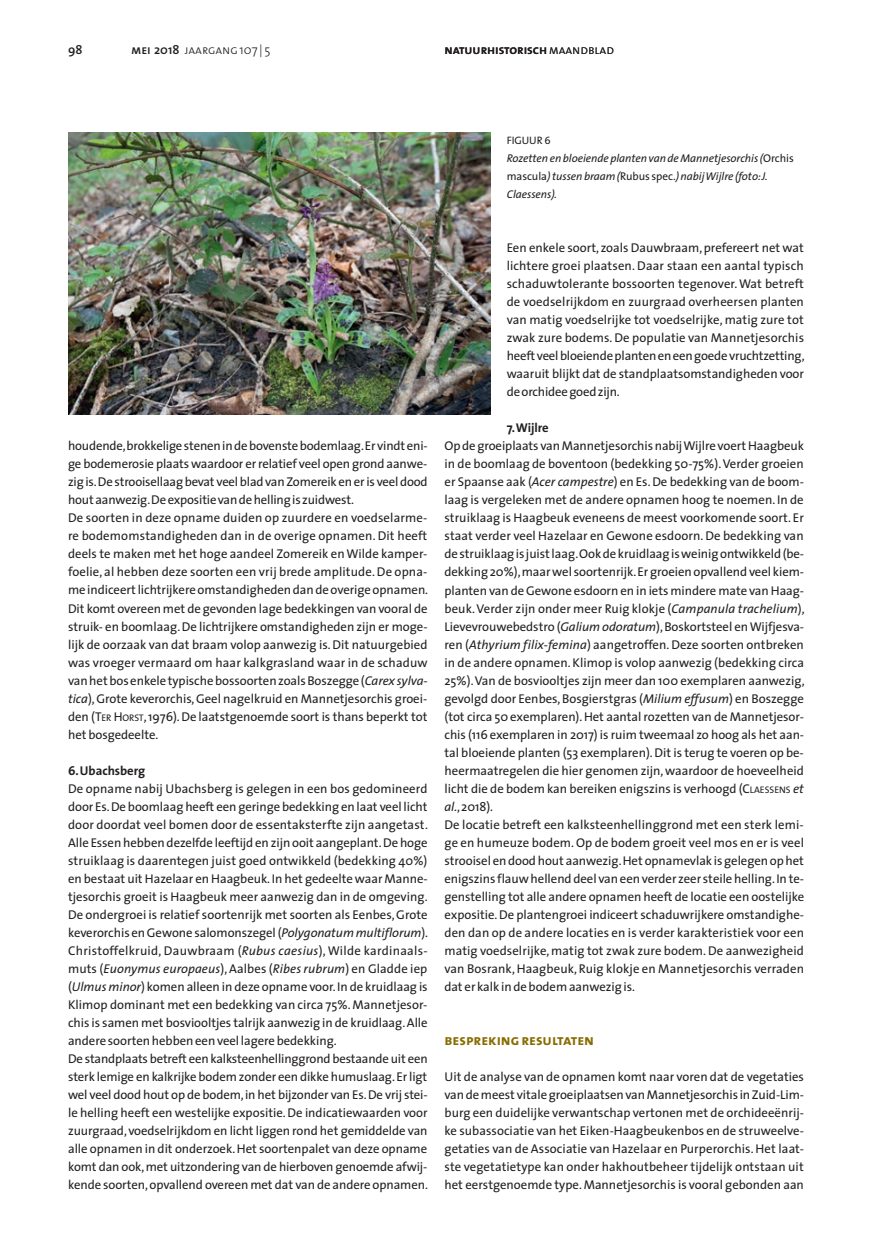
<style>
.page{position:relative;width:872px;height:1234px;background:#fff}
.page>*{position:absolute;margin:0;border:0;box-sizing:border-box;transform-origin:0 0}
.t1{font:15px "The Sans Bold Caps";letter-spacing:-.005em;color:#886c00}
.t2{font:12.75px/18px "The Sans";letter-spacing:-.005em;color:#231f20}
.t3{font:12.75px "The Sans Semi Bold Caps";letter-spacing:-.005em;color:#231f20}
.t4{font:12.75px "The Sans Light Caps";letter-spacing:-.005em;color:#231f20}
.t5{font:700 12.75px "The Sans";letter-spacing:-.005em;color:#231f20}
.t6{font:600 12.75px "The Sans";color:#231f20}
.t7{font:italic 11.25px/18px "The Sans";letter-spacing:-.005em;color:#231f20}
.t8{font:10.8px "The Sans Caps";letter-spacing:-.005em;color:#231f20}
.s1{font-family:"The Sans Semi Bold Caps"}
.s2{font-family:"The Sans";font-weight:600}
.s3{font-family:"The Sans";font-weight:300}
.s4{font-family:"The Sans Light Caps"}
.s5{font-style:normal}
.s6{font-style:italic}
.s7{font-style:inherit}
.s8{font-size:9.6px}
</style>
<div class="page">
<img style="left:68px;top:132px;width:422px;height:282px">
<p class="t6" style="left:68px;top:39px;width:16px">98</p>
<p class="t4" style="left:131px;top:39px;width:141px"><span class="s1">mei</span> <span class="s2">2018</span> jaargang <span class="s3">107 | 5</span></p>
<p class="t3" style="left:444px;top:39px;width:171px">natuurhistorisch<span class="s4">maandblad</span></p>
<p class="t8" style="left:507px;top:131px;width:45px">FIGUUR 6</p>
<p class="t7" style="left:507px;top:149px;width:288px">Rozetten en bloeiende planten van de Mannetjesorchis (<span class="s5">Orchis mascula</span>) tussen braam (<span class="s5">Rubus spec.</span>) nabij Wijlre (foto: J.<br>Claessens).</p>
<p class="t2" style="left:68px;top:436px;width:362px">houdende, brokkelige stenen in de bovenste bodemlaag. Er vindt eni&shy;ge bodemerosie plaats waardoor er relatief veel open grond aanwe&shy;zig is. De strooisellaag bevat veel blad van Zomereik en er is veel dood hout aanwezig. De expositie van de helling is zuidwest.<br>De soorten in deze opname duiden op zuurdere en voedselarme&shy;re bodemomstandigheden dan in de overige opnamen. Dit heeft deels te maken met het hoge aandeel Zomereik en Wilde kamper&shy;foelie, al hebben deze soorten een vrij brede amplitude. De opna&shy;me indiceert lichtrijkere omstandigheden dan de overige opnamen.<br>Dit komt overeen met de gevonden lage bedekkingen van vooral de struik- en boomlaag. De lichtrijkere omstandigheden zijn er moge&shy;lijk de oorzaak van dat braam volop aanwezig is. Dit natuurgebied was vroeger vermaard om haar kalkgrasland waar in de schaduw van het bos enkele typische bossoorten zoals Boszegge (<span class="s6">Carex sylva&shy;tica</span>), Grote keverorchis, Geel nagelkruid en Mannetjesorchis groei&shy;den (<span class="s7">T</span><span class="s8">ER</span> <span class="s7">H</span> <span class="s8">ORST</span>, 1976). De laatstgenoemde soort is thans beperkt tot het bosgedeelte.</p>
<p class="t5" style="left:68px;top:759px;width:79px">6. Ubachsberg</p>
<p class="t2" style="left:68px;top:778px;width:362px">De opname nabij Ubachsberg is gelegen in een bos gedomineerd door Es. De boomlaag heeft een geringe bedekking en laat veel licht door doordat veel bomen door de essentaksterfte zijn aangetast.<br>Alle Essen hebben dezelfde leeftijd en zijn ooit aangeplant. De hoge struiklaag is daarentegen juist goed ontwikkeld (bedekking 40%) en bestaat uit Hazelaar en Haagbeuk. In het gedeelte waar Manne&shy;tjesorchis groeit is Haagbeuk meer aanwezig dan in de omgeving.<br>De ondergroei is relatief soortenrijk met soorten als Eenbes, Grote keverorchis en Gewone salomonszegel (<span class="s6">Polygonatum multiflorum</span>).<br>Christoffelkruid, Dauwbraam (<span class="s6">Rubus caesius</span>), Wilde kardinaals&shy;muts (<span class="s6">Euonymus europaeus</span>), Aalbes (<span class="s6">Ribes rubrum</span>) en Gladde iep (<span class="s6">Ulmus minor</span>) komen alleen in deze opname voor. In de kruidlaag is Klimop dominant met een bedekking van circa 75%. Mannetjesor&shy;chis is samen met bosviooltjes talrijk aanwezig in de kruidlaag. Alle andere soorten hebben een veel lagere bedekking.<br>De standplaats betreft een kalksteenhellinggrond bestaande uit een sterk lemige en kalkrijke bodem zonder een dikke humuslaag. Er ligt wel veel dood hout op de bodem, in het bijzonder van Es. De vrij stei&shy;le helling heeft een westelijke expositie. De indicatiewaarden voor zuurgraad, voedselrijkdom en licht liggen rond het gemiddelde van alle opnamen in dit onderzoek. Het soortenpalet van deze opname komt dan ook, met uitzondering van de hierboven genoemde afwij&shy;kende soorten, opvallend overeen met dat van de andere opnamen.</p>
<p class="t2" style="left:507px;top:238px;width:299px;text-align:justify">Een enkele soort, zoals Dauwbraam, prefereert net wat lichtere groei plaatsen. Daar staan een aantal typisch schaduwtolerante bossoorten tegenover. Wat betreft de voedselrijkdom en zuurgraad overheersen planten van matig voedselrijke tot voedselrijke, matig zure tot zwak zure bodems. De populatie van Mannetjesorchis heeft veel bloeiende planten en een goede vruchtzetting, waaruit blijkt dat de standplaatsomstandigheden voor de orchidee goed zijn.</p>
<p class="t5" style="left:507px;top:417px;width:44px">7. Wijlre</p>
<p class="t2" style="left:444px;top:436px;width:362px">Op de groeiplaats van Mannetjesorchis nabij Wijlre voert Haagbeuk in de boomlaag de boventoon (bedekking 50-75%). Verder groeien er Spaanse aak (<span class="s6">Acer campestre</span>) en Es. De bedekking van de boom&shy;laag is vergeleken met de andere opnamen hoog te noemen. In de struiklaag is Haagbeuk eveneens de meest voorkomende soort. Er staat verder veel Hazelaar en Gewone esdoorn. De bedekking van de struiklaag is juist laag. Ook de kruidlaag is weinig ontwikkeld (be&shy;dekking 20%), maar wel soortenrijk. Er groeien opvallend veel kiem&shy;planten van de Gewone esdoorn en in iets mindere mate van Haag&shy;beuk. Verder zijn onder meer Ruig klokje (<span class="s6">Campanula trachelium</span>), Lievevrouwebedstro (<span class="s6">Galium odoratum</span>), Boskortsteel en Wijfjesva&shy;ren (<span class="s6">Athyrium filix-femina</span>) aangetroffen. Deze soorten ontbreken in de andere opnamen. Klimop is volop aanwezig (bedekking circa 25%). Van de bosviooltjes zijn meer dan 100 exemplaren aanwezig, gevolgd door Eenbes, Bosgierstgras (<span class="s6">Milium effusum</span>) en Boszegge (tot circa 50 exemplaren). Het aantal rozetten van de Mannetjesor&shy;chis (116 exemplaren in 2017) is ruim tweemaal zo hoog als het aan&shy;tal bloeiende planten (53 exemplaren). Dit is terug te voeren op be&shy;heermaatregelen die hier genomen zijn, waardoor de hoeveelheid licht die de bodem kan bereiken enigszins is verhoogd (<span class="s7">C</span><span class="s8">LAESSENS</span> <span class="s6">et al.</span>, 2018).<br>De locatie betreft een kalksteenhellinggrond met een sterk lemi&shy;ge en humeuze bodem. Op de bodem groeit veel mos en er is veel strooisel en dood hout aanwezig. Het opnamevlak is gelegen op het enigszins flauw hellend deel van een verder zeer steile helling. In te&shy;genstelling tot alle andere opnamen heeft de locatie een oostelijke expositie. De plantengroei indiceert schaduwrijkere omstandighe&shy;den dan op de andere locaties en is verder karakteristiek voor een matig voedselrijke, matig tot zwak zure bodem. De aanwezigheid van Bosrank, Haagbeuk, Ruig klokje en Mannetjesorchis verraden dat er kalk in de bodem aanwezig is.</p>
<p class="t1" style="left:444px;top:1026px;width:151px">bespreking resultaten</p>
<p class="t2" style="left:444px;top:1066px;width:361px;text-align:justify">Uit de analyse van de opnamen komt naar voren dat de vegetaties van de meest vitale groeiplaatsen van Mannetjesorchis in Zuid-Lim&shy;burg een duidelijke verwantschap vertonen met de orchideeënrij&shy;ke subassociatie van het Eiken-Haagbeukenbos en de struweelve&shy;getaties van de Associatie van Hazelaar en Purperorchis. Het laat&shy;ste vegetatietype kan onder hakhoutbeheer tijdelijk ontstaan uit het eerstgenoemde type. Mannetjesorchis is vooral gebonden aan</p>
</div>
